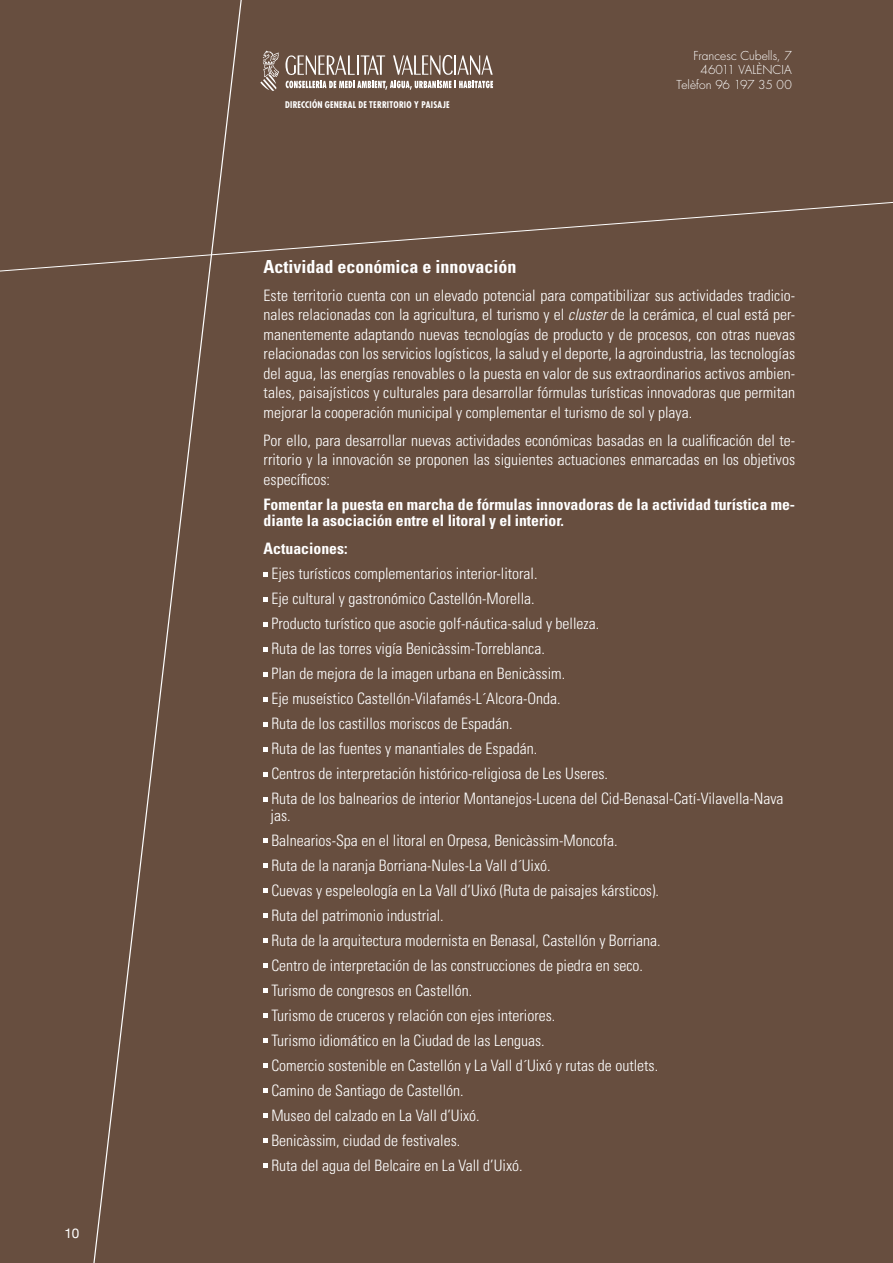
<style>
.page{position:relative;width:893px;height:1263px;background:#674e3f}
.page>*{position:absolute;margin:0;border:0;box-sizing:border-box;transform-origin:0 0}
._02_Areas_TXT__2{font:700 condensed 18px "Univers";color:#fff}
._02_Areas_TXT__2-2{font:300 condensed 15.75px/16.5px "Univers";color:#fff}
._02_Areas_TXT{font:300 condensed 15.75px/19.5px "Univers";color:#fff;text-align:justify}
._02_Areas_TXT-2{font:700 condensed 15.75px/16.5px "Univers";letter-spacing:-.005em;color:#fff}
.t1{font:13.5px "Helvetica Neue";color:#fff}
.t2{font:300 12px/14.4px "Futura";letter-spacing:.005em;color:#fff;text-align:right}
.t3{font:700 condensed 9px "Futura";letter-spacing:.025em;color:#fff}
.s1{font-style:italic}
</style>
<div class="page">
<svg style="left:93px;top:0;width:149px;height:1263px"></svg>
<svg style="left:0;top:202px;width:892px;height:71px"></svg>
<svg style="left:260px;top:51px;width:19px;height:40px"></svg>
<svg style="left:285px;top:55px;width:208px;height:35px"></svg>
<svg style="left:264px;top:572px;width:4px;height:4px"></svg>
<svg style="left:264px;top:597px;width:4px;height:4px"></svg>
<svg style="left:264px;top:622px;width:4px;height:4px"></svg>
<svg style="left:264px;top:647px;width:4px;height:4px"></svg>
<svg style="left:264px;top:672px;width:4px;height:4px"></svg>
<svg style="left:264px;top:697px;width:4px;height:4px"></svg>
<svg style="left:264px;top:722px;width:4px;height:4px"></svg>
<svg style="left:264px;top:747px;width:4px;height:4px"></svg>
<svg style="left:264px;top:772px;width:4px;height:4px"></svg>
<svg style="left:264px;top:797px;width:4px;height:4px"></svg>
<svg style="left:264px;top:838px;width:4px;height:5px"></svg>
<svg style="left:264px;top:863px;width:4px;height:5px"></svg>
<svg style="left:264px;top:888px;width:4px;height:5px"></svg>
<svg style="left:264px;top:913px;width:4px;height:5px"></svg>
<svg style="left:264px;top:938px;width:4px;height:5px"></svg>
<svg style="left:264px;top:963px;width:4px;height:5px"></svg>
<svg style="left:264px;top:988px;width:4px;height:5px"></svg>
<svg style="left:264px;top:1013px;width:4px;height:5px"></svg>
<svg style="left:264px;top:1038px;width:4px;height:5px"></svg>
<svg style="left:264px;top:1063px;width:4px;height:5px"></svg>
<svg style="left:264px;top:1088px;width:4px;height:5px"></svg>
<svg style="left:264px;top:1113px;width:4px;height:5px"></svg>
<svg style="left:264px;top:1138px;width:4px;height:5px"></svg>
<svg style="left:264px;top:1163px;width:4px;height:5px"></svg>
<p class="t1" style="left:64px;top:1225px;width:17px">10</p>
<p class="t3" style="left:285px;top:99px;width:166px">DIRECCIÓN GENERAL DE TERRITORIO Y PAISAJE</p>
<p class="t2" style="left:677px;top:49px;width:117px">Francesc Cubells, 7<br>46011 Valènc ia<br>Telèfon 96 197 35 00</p>
<p class="_02_Areas_TXT__2" style="left:264px;top:255px;width:254px">Actividad económica e innovación</p>
<p class="_02_Areas_TXT" style="left:264px;top:285px;width:533px">Este territorio cuenta con un elevado potencial para compatibilizar sus actividades tradicio&shy;nales relacionadas con la agricultura, el turismo y el <span class="s1">cluster</span> de la cerámica, el cual está per&shy;manentemente adaptando nuevas tecnologías de producto y de procesos, con otras nuevas relacionadas con los servicios logísticos, la salud y el deporte, la agroindustria, las tecnologías del agua, las energías renovables o la puesta en valor de sus extraordinarios activos ambien&shy;tales, paisajísticos y culturales para desarrollar fórmulas turísticas innovadoras que permitan mejorar la cooperación municipal y complementar el turismo de sol y playa.</p>
<p class="_02_Areas_TXT" style="left:264px;top:430px;width:533px">Por ello, para desarrollar nuevas actividades económicas basadas en la cualificación del te&shy;rritorio y la innovación se proponen las siguientes actuaciones enmarcadas en los objetivos específicos:</p>
<p class="_02_Areas_TXT-2" style="left:264px;top:496px;width:533px">Fomentar la puesta en marcha de fórmulas innovadoras de la actividad turística me&shy;diante la asociación entre el litoral y el interior.</p>
<p class="_02_Areas_TXT-2" style="left:264px;top:540px;width:85px">Actuaciones:</p>
<p class="_02_Areas_TXT__2-2" style="left:271px;top:565px;width:268px">Ejes turísticos complementarios interior-litoral.</p>
<p class="_02_Areas_TXT__2-2" style="left:271px;top:590px;width:265px">Eje cultural y gastronómico Castellón-Morella.</p>
<p class="_02_Areas_TXT__2-2" style="left:271px;top:615px;width:329px">Producto turístico que asocie golf-náutica-salud y belleza.</p>
<p class="_02_Areas_TXT__2-2" style="left:271px;top:640px;width:275px">Ruta de las torres vigía Benicàssim-Torreblanca.</p>
<p class="_02_Areas_TXT__2-2" style="left:271px;top:665px;width:295px">Plan de mejora de la imagen urbana en Benicàssim.</p>
<p class="_02_Areas_TXT__2-2" style="left:271px;top:690px;width:291px">Eje museístico Castellón-Vilafamés-L´Alcora-Onda.</p>
<p class="_02_Areas_TXT__2-2" style="left:271px;top:715px;width:243px">Ruta de los castillos moriscos de Espadán.</p>
<p class="_02_Areas_TXT__2-2" style="left:271px;top:740px;width:267px">Ruta de las fuentes y manantiales de Espadán.</p>
<p class="_02_Areas_TXT__2-2" style="left:271px;top:765px;width:338px">Centros de interpretación histórico-religiosa de Les Useres.</p>
<p class="_02_Areas_TXT__2-2" style="left:271px;top:790px;width:514px">Ruta de los balnearios de interior Montanejos-Lucena del Cid-Benasal-Catí-Vilavella-Nava jas.</p>
<p class="_02_Areas_TXT__2-2" style="left:271px;top:832px;width:348px">Balnearios-Spa en el litoral en Orpesa, Benicàssim-Moncofa.</p>
<p class="_02_Areas_TXT__2-2" style="left:271px;top:857px;width:281px">Ruta de la naranja Borriana-Nules-La Vall d´Uixó.</p>
<p class="_02_Areas_TXT__2-2" style="left:271px;top:882px;width:389px">Cuevas y espeleología en La Vall d’Uixó (Ruta de paisajes kársticos).</p>
<p class="_02_Areas_TXT__2-2" style="left:271px;top:907px;width:174px">Ruta del patrimonio industrial.</p>
<p class="_02_Areas_TXT__2-2" style="left:271px;top:932px;width:391px">Ruta de la arquitectura modernista en Benasal, Castellón y Borriana.</p>
<p class="_02_Areas_TXT__2-2" style="left:271px;top:957px;width:373px">Centro de interpretación de las construcciones de piedra en seco.</p>
<p class="_02_Areas_TXT__2-2" style="left:271px;top:982px;width:202px">Turismo de congresos en Castellón.</p>
<p class="_02_Areas_TXT__2-2" style="left:271px;top:1007px;width:285px">Turismo de cruceros y relación con ejes interiores.</p>
<p class="_02_Areas_TXT__2-2" style="left:271px;top:1032px;width:275px">Turismo idiomático en la Ciudad de las Lenguas.</p>
<p class="_02_Areas_TXT__2-2" style="left:271px;top:1057px;width:388px">Comercio sostenible en Castellón y La Vall d´Uixó y rutas de outlets.</p>
<p class="_02_Areas_TXT__2-2" style="left:271px;top:1082px;width:194px">Camino de Santiago de Castellón.</p>
<p class="_02_Areas_TXT__2-2" style="left:271px;top:1107px;width:210px">Museo del calzado en La Vall d’Uixó.</p>
<p class="_02_Areas_TXT__2-2" style="left:271px;top:1132px;width:190px">Benicàssim, ciudad de festivales.</p>
<p class="_02_Areas_TXT__2-2" style="left:271px;top:1157px;width:253px">Ruta del agua del Belcaire en La Vall d’Uixó.</p>
</div>
